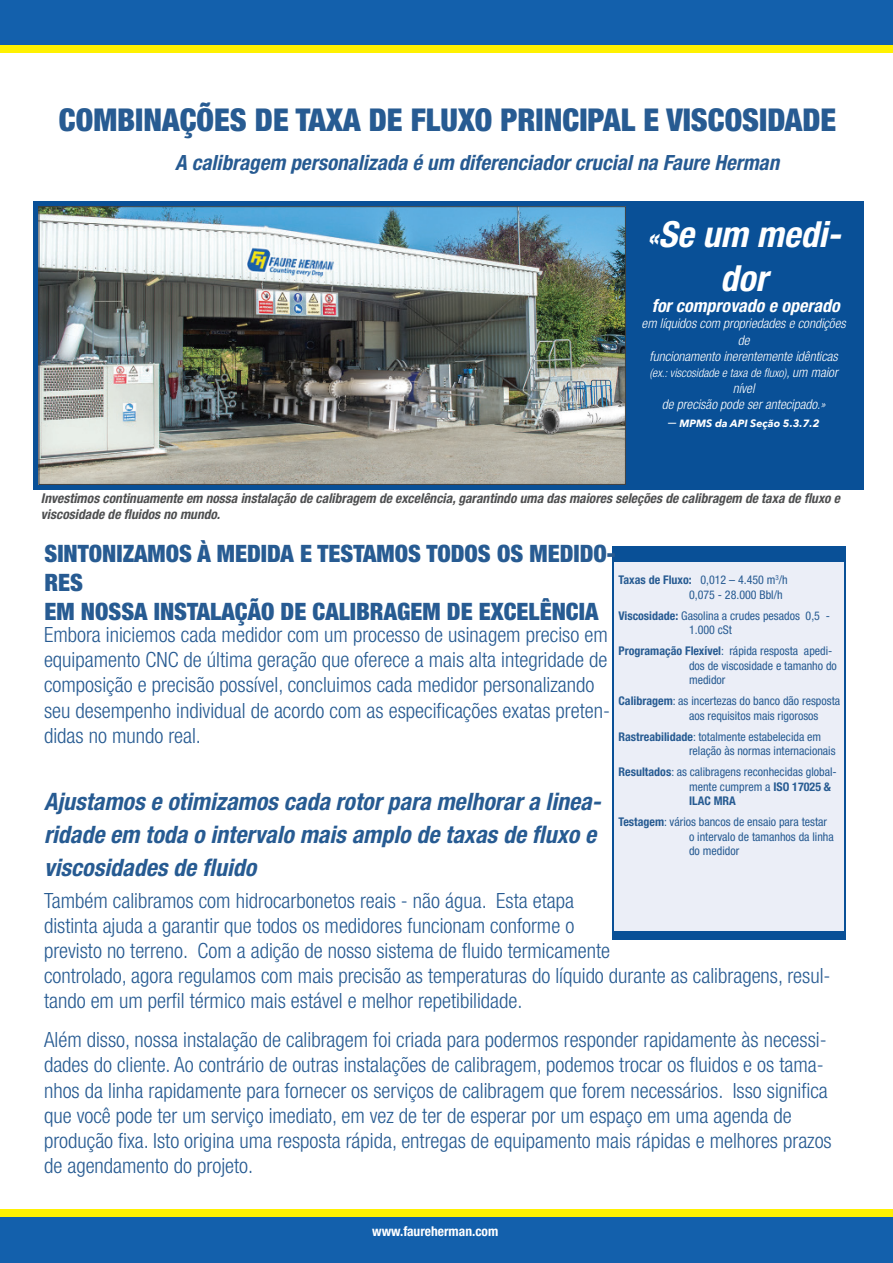
<style>
.page{position:relative;width:893px;height:1263px;background:#fff}
.page>*{position:absolute;margin:0;border:0;box-sizing:border-box;transform-origin:0 0}
.t1{font:italic 700 condensed 36px/43.2px "Helvetica Neue LT Pro";color:#fff;text-align:center}
.t2{font:900 condensed 31.5px "Helvetica Neue LT Pro";color:#275b92}
.t3{font:italic 700 condensed 24px/33px "Helvetica Neue LT Pro";color:#275b92}
.t4{font:900 condensed 24px/28.8px "Helvetica Neue LT Pro";color:#275b92}
.t5{font:300 condensed 21px/25.2px "Helvetica Neue LT Pro";color:#275b92}
.t6{font:italic 700 condensed 21px "Helvetica Neue LT Pro";color:#275b92}
.t7{font:italic 700 condensed 18px "Helvetica Neue LT Pro";color:#fff}
.Photo_Caption{font:italic 700 condensed 13.5px/16.5px "Helvetica Neue LT Pro";color:#4e4f50}
.t8{font:italic 300 condensed 13.5px/16.2px "Helvetica Neue LT Pro";color:#fff;text-align:center}
.t9{font:700 condensed 13.5px "Helvetica Neue LT Pro";color:#fff}
.t10{font:condensed 12px/14.4px "Helvetica Neue LT Pro";color:#275b92}
.t11{font:italic 300 condensed 12px "Helvetica Neue LT Pro";color:#fff}
.t12{font:italic 700 10.5px "Avenir Next";color:#fff}
.s1{font-size:27px}
.s2{font-size:13.5px}
.s3{font-weight:400;font-size:15px}
.s4{font-weight:700}
</style>
<div class="page">
<div style="left:0;top:0;width:893px;height:47px;background:#1360ac"></div>
<div style="left:0;top:45px;width:893px;height:7px;background:#fff101"></div>
<div style="left:0;top:1216px;width:893px;height:47px;background:#1360ac"></div>
<div style="left:0;top:1209px;width:893px;height:8px;background:#fff101"></div>
<div style="left:612px;top:546px;width:234px;height:393px;background:#095097"></div>
<div style="left:34px;top:201px;width:830px;height:289px;background:#095097"></div>
<img style="left:41px;top:208px;width:583px;height:275px">
<div style="left:39px;top:206px;width:587px;height:279px;border:1px solid #3e3e3f"></div>
<div style="left:614px;top:562px;width:230px;height:368px;background:#ebeef7"></div>
<p class="t2" style="left:59px;top:101px;width:779px">COMBINAÇÕES DE TAXA DE FLUXO PRINCIPAL E VISCOSIDADE</p>
<p class="t6" style="left:175px;top:150px;width:606px">A calibragem personalizada é um diferenciador crucial na Faure Herman</p>
<p class="t1" style="left:647px;top:213px;width:196px"><span class="s1">«</span>Se um medi&shy;dor</p>
<p class="t7" style="left:652px;top:295px;width:189px">for comprovado e operado</p>
<p class="t8" style="left:642px;top:316px;width:206px">em líquidos com propriedades e condições de<br>funcionamento inerentemente idênticas</p>
<p class="t11" style="left:650px;top:366px;width:190px">(ex.: viscosidade e taxa de fluxo)<span class="s2">, um maior</span></p>
<p class="t8" style="left:662px;top:381px;width:165px">nível<br>de precisão pode ser antecipado.»</p>
<p class="t12" style="left:668px;top:415px;width:153px"><span class="s3">—</span> MPMS da API Seção 5.3.7.2</p>
<p class="Photo_Caption" style="left:41px;top:490px;width:801px">Investimos continuamente em nossa instalação de calibragem de excelência, garantindo uma das maiores seleções de calibragem de taxa de fluxo e viscosidade de fluidos no mundo.</p>
<p class="t4" style="left:45px;top:539px;width:573px">SINTONIZAMOS À MEDIDA E TESTAMOS TODOS OS MEDIDO-<br>RES<br>EM NOSSA INSTALAÇÃO DE CALIBRAGEM DE EXCELÊNCIA</p>
<p class="t10" style="left:689px;top:573px;width:100px;text-indent:-70px"><span class="s4">Taxas de Fluxo:</span> 0,012 – 4.450 m<sup>3</sup>/h<br>0,075 - 28.000 Bbl/h</p>
<p class="t10" style="left:689px;top:608px;width:142px;text-indent:-70px"><span class="s4">Viscosidade:</span> Gasolina a crudes pesados 0,5 -<br>1.000 cSt</p>
<p class="t10" style="left:689px;top:644px;width:149px;text-indent:-70px"><span class="s4">Programação Flexível</span>: rápida resposta apedi&shy;dos de viscosidade e tamanho do medidor</p>
<p class="t10" style="left:689px;top:694px;width:153px;text-indent:-70px"><span class="s4">Calibragem</span>: as incertezas do banco dão resposta aos requisitos mais rigorosos</p>
<p class="t10" style="left:689px;top:729px;width:148px;text-indent:-70px"><span class="s4">Rastreabilidade</span>: totalmente estabelecida em relação às normas internacionais</p>
<p class="t10" style="left:689px;top:765px;width:149px;text-indent:-70px"><span class="s4">Resultados</span>: as calibragens reconhecidas global&shy;mente cumprem a <span class="s4">ISO 17025 &amp;<br>ILAC MRA</span></p>
<p class="t10" style="left:689px;top:815px;width:146px;text-indent:-70px"><span class="s4">Testagem</span>: vários bancos de ensaio para testar o intervalo de tamanhos da linha do medidor</p>
<p class="t5" style="left:44px;top:622px;width:567px">Embora iniciemos cada medidor com um processo de usinagem preciso em equipamento CNC de última geração que oferece a mais alta integridade de composição e precisão possível, concluimos cada medidor personalizando seu desempenho individual de acordo com as especificações exatas preten&shy;didas no mundo real.</p>
<p class="t3" style="left:44px;top:785px;width:559px">Ajustamos e otimizamos cada rotor para melhorar a linea&shy;ridade em toda o intervalo mais amplo de taxas de fluxo e viscosidades de fluido</p>
<p class="t5" style="left:44px;top:887px;width:788px">Também calibramos com hidrocarbonetos reais - não água. Esta etapa<br>distinta ajuda a garantir que todos os medidores funcionam conforme o<br>previsto no terreno. Com a adição de nosso sistema de fluido termicamente<br>controlado, agora regulamos com mais precisão as temperaturas do líquido durante as calibragens, resul&shy;tando em um perfil térmico mais estável e melhor repetibilidade.</p>
<p class="t5" style="left:44px;top:1027px;width:789px">Além disso, nossa instalação de calibragem foi criada para podermos responder rapidamente às necessi&shy;dades do cliente. Ao contrário de outras instalações de calibragem, podemos trocar os fluidos e os tama&shy;nhos da linha rapidamente para fornecer os serviços de calibragem que forem necessários. Isso significa que você pode ter um serviço imediato, em vez de ter de esperar por um espaço em uma agenda de produção fixa. Isto origina uma resposta rápida, entregas de equipamento mais rápidas e melhores prazos de agendamento do projeto.</p>
<p class="t9" style="left:372px;top:1223px;width:128px">www.faureherman.com</p>
</div>
